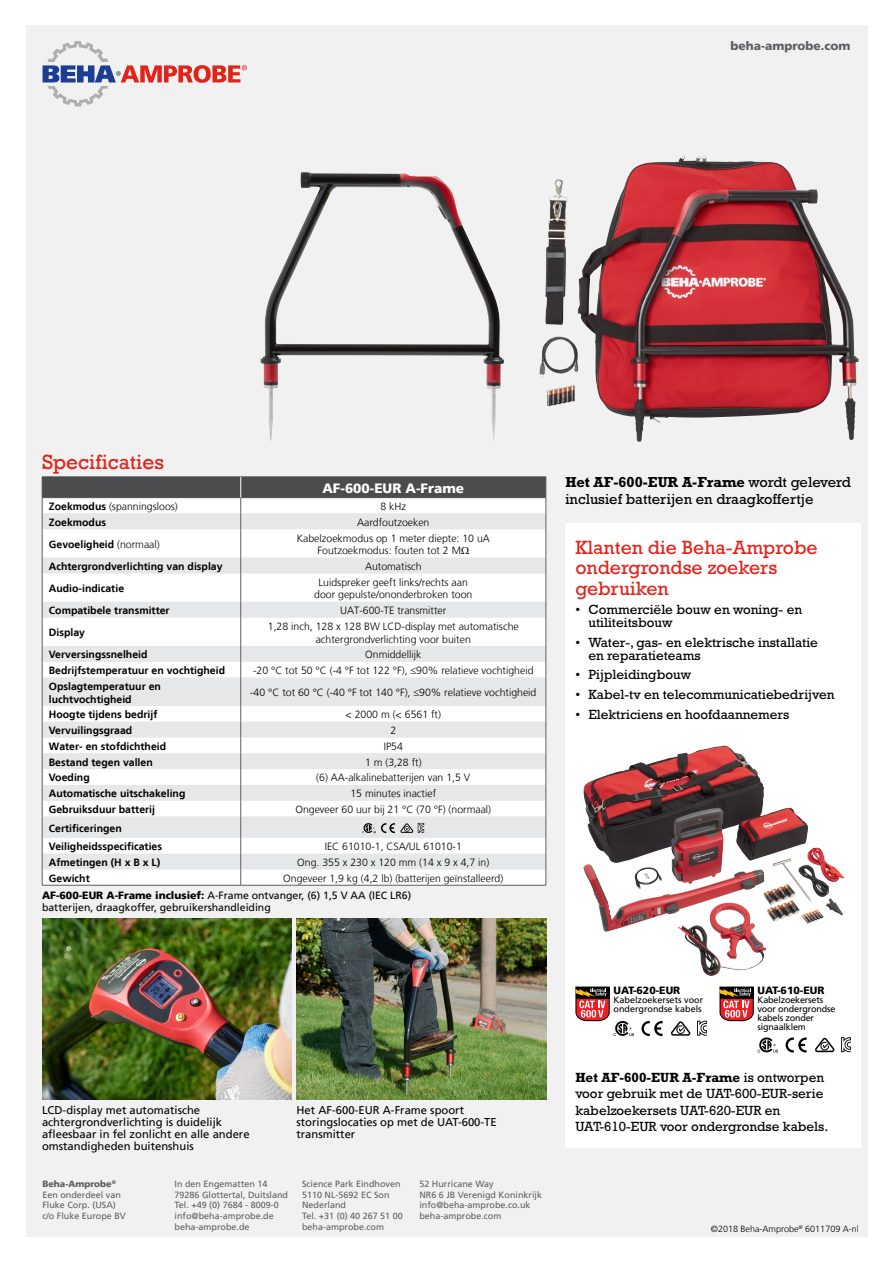
<style>
.page{position:relative;width:893px;height:1263px;background:#fff}
.page>*{position:absolute;margin:0;border:0;box-sizing:border-box;transform-origin:0 0}
.t1{font:21px "Rockwell";color:#e2231a}
.t2{font:19.5px/20.2px "Rockwell Std";color:#e2231a}
.t3{font:14.7px/17.7px "Rockwell Std";color:#000}
.t4{font:13.5px/16.2px "Rockwell Std";color:#000}
.t5{font:900 13.5px "Frutiger LT";color:#fff}
.t6{font:900 12px "Frutiger LT";color:#5e5f62}
.t7{font:11.25px/12px "Frutiger LT";color:#000}
.t8{font:300 10.5px/12.6px "Frutiger LT";color:#000}
.t9{font:700 10.5px/12.6px "Frutiger LT";color:#000}
.t10{font:10.5px "Frutiger LT";color:#000}
.t11{font:900 10.5px "Frutiger LT";color:#000}
.t12{font:9px/10.8px "Frutiger LT";color:#5e5f62}
.t13{font:9px/9px "Frutiger LT";letter-spacing:-.02em;color:#000}
.t14{font:9px/9px "Frutiger LT";color:#000}
.t15{font:300 9px "Frutiger LT";color:#000}
.s1{font-weight:700}
.s2{font-weight:300}
.s3{font-weight:900}
.s4{font-weight:400}
</style>
<div class="page">
<div style="left:26px;top:26px;width:842px;height:1211px;background:#f1f1f2"></div>
<svg style="left:43px;top:41px;width:204px;height:66px"></svg>
<div style="left:565px;top:523px;width:296px;height:625px;background:#fff"></div>
<img style="left:42px;top:918px;width:250px;height:181px">
<img style="left:297px;top:918px;width:249px;height:181px">
<img style="left:578px;top:155px;width:277px;height:287px">
<img style="left:260px;top:172px;width:244px;height:269px">
<img style="left:583px;top:746px;width:225px;height:138px">
<hr style="left:42px;top:885px;width:199px;height:1px;background:#5e5f62">
<hr style="left:241px;top:885px;width:305px;height:1px;background:#5e5f62">
<svg style="left:641px;top:1021px;width:22px;height:15px"></svg>
<svg style="left:671px;top:1021px;width:19px;height:15px"></svg>
<svg style="left:697px;top:1021px;width:10px;height:15px"></svg>
<svg style="left:575px;top:986px;width:59px;height:50px"></svg>
<svg style="left:786px;top:1037px;width:21px;height:15px"></svg>
<svg style="left:815px;top:1037px;width:19px;height:15px"></svg>
<svg style="left:758px;top:1037px;width:20px;height:15px"></svg>
<svg style="left:841px;top:1037px;width:10px;height:15px"></svg>
<svg style="left:719px;top:986px;width:35px;height:35px"></svg>
<svg style="left:42px;top:477px;width:505px;height:408px"></svg>
<p class="t6" style="left:730px;top:38px;width:122px">beha-amprobe.com</p>
<h1 class="t1" style="left:42px;top:450px;width:124px">Specificaties</h1>
<p class="t5" style="left:322px;top:480px;width:143px">AF-600-EUR A-Frame</p>
<p class="t8" style="left:49px;top:500px;width:130px"><span class="s1">Zoekmodus</span> (spanningsloos)</p>
<p class="t8" style="left:380px;top:500px;width:27px">8 kHz</p>
<p class="t9" style="left:49px;top:516px;width:59px">Zoekmodus</p>
<p class="t8" style="left:357px;top:516px;width:74px">Aardfoutzoeken</p>
<p class="t9" style="left:49px;top:538px;width:112px">Gevoeligheid <span class="s2">(normaal)</span></p>
<p class="t8" style="left:317px;top:532px;width:174px;text-indent:-21px">Kabelzoekmodus op 1 meter diepte: 10 uA<br>Foutzoekmodus: fouten tot 2 M</p>
<p class="t9" style="left:49px;top:560px;width:175px">Achtergrondverlichting van display</p>
<p class="t8" style="left:365px;top:560px;width:58px">Automatisch</p>
<p class="t9" style="left:49px;top:582px;width:77px">Audio-indicatie</p>
<p class="t8" style="left:314px;top:576px;width:160px;text-align:center">Luidspreker geeft links/rechts aan door gepulste/ononderbroken toon</p>
<p class="t9" style="left:49px;top:604px;width:122px">Compatibele transmitter</p>
<p class="t8" style="left:340px;top:604px;width:108px">UAT-600-TE transmitter</p>
<p class="t9" style="left:49px;top:626px;width:38px">Display</p>
<p class="t8" style="left:268px;top:620px;width:252px;text-align:center">1,28 inch, 128 x 128 BW LCD-display met automatische achtergrondverlichting voor buiten</p>
<p class="t9" style="left:49px;top:648px;width:100px">Verversingssnelheid</p>
<p class="t8" style="left:365px;top:649px;width:57px">Onmiddellijk</p>
<p class="t9" style="left:49px;top:664px;width:178px">Bedrijfstemperatuur en vochtigheid</p>
<p class="t8" style="left:253px;top:664px;width:282px">-20 °C tot 50 °C (-4 °F tot 122 °F), ≤90% relatieve vochtigheid</p>
<p class="t9" style="left:49px;top:680px;width:114px">Opslagtemperatuur en luchtvochtigheid</p>
<p class="t8" style="left:250px;top:686px;width:288px">-40 °C tot 60 °C (-40 °F tot 140 °F), ≤90% relatieve vochtigheid</p>
<p class="t9" style="left:49px;top:708px;width:110px">Hoogte tijdens bedrijf</p>
<p class="t8" style="left:346px;top:708px;width:97px">&lt; 2000 m (&lt; 6561 ft)</p>
<p class="t9" style="left:49px;top:724px;width:85px">Vervuilingsgraad</p>
<p class="t8" style="left:390px;top:724px;width:7px">2</p>
<p class="t9" style="left:49px;top:740px;width:119px">Water- en stofdichtheid</p>
<p class="t8" style="left:384px;top:740px;width:21px">IP54</p>
<p class="t9" style="left:49px;top:756px;width:105px">Bestand tegen vallen</p>
<p class="t8" style="left:365px;top:756px;width:58px">1 m (3,28 ft)</p>
<p class="t9" style="left:49px;top:771px;width:42px">Voeding</p>
<p class="t8" style="left:316px;top:772px;width:156px">(6) AA-alkalinebatterijen van 1,5 V</p>
<p class="t9" style="left:49px;top:787px;width:138px">Automatische uitschakeling</p>
<p class="t8" style="left:350px;top:787px;width:87px">15 minutes inactief</p>
<p class="t9" style="left:49px;top:803px;width:108px">Gebruiksduur batterij</p>
<p class="t8" style="left:295px;top:803px;width:197px">Ongeveer 60 uur bij 21 °C (70 °F) (normaal)</p>
<p class="t9" style="left:49px;top:819px;width:115px;line-height:18.6px">Certificeringen<br>Veiligheidsspecificaties</p>
<p class="t8" style="left:325px;top:840px;width:139px">IEC 61010-1, CSA/UL 61010-1</p>
<p class="t9" style="left:49px;top:856px;width:113px">Afmetingen (H x B x L)</p>
<p class="t8" style="left:297px;top:856px;width:194px">Ong. 355 x 230 x 120 mm (14 x 9 x 4,7 in)</p>
<p class="t9" style="left:49px;top:872px;width:42px">Gewicht</p>
<p class="t8" style="left:42px;top:870px;width:463px;line-height:16.8px;text-indent:241px">Ongeveer 1,9 kg (4,2 lb) (batterijen geïnstalleerd)<br><span class="s3">AF-600-EUR A-Frame inclusief:</span> <span class="s4">A-Frame ontvanger, (6) 1,5 V AA (IEC LR6)</span></p>
<p class="t10" style="left:42px;top:901px;width:230px">batterijen, draagkoffer, gebruikershandleiding</p>
<h3 class="t3" style="left:565px;top:473px;width:287px"><span class="s1">Het AF-600-EUR A-Frame</span> wordt geleverd inclusief batterijen en draagkoffertje</h3>
<h2 class="t2" style="left:575px;top:537px;width:244px">Klanten die Beha-Amprobe ondergrondse zoekers gebruiken</h2>
<p class="t4" style="left:588px;top:603px;width:215px;line-height:13px;text-indent:-13px">• Commerciële bouw en woning- en utiliteitsbouw</p>
<p class="t4" style="left:588px;top:635px;width:231px;line-height:13px;text-indent:-13px">• Water-, gas- en elektrische installatie en reparatieteams</p>
<p class="t4" style="left:575px;top:667px;width:117px">• Pijpleidingbouw</p>
<p class="t4" style="left:575px;top:686px;width:261px">• Kabel-tv en telecommunicatiebedrijven</p>
<p class="t4" style="left:575px;top:706px;width:216px">• Elektriciens en hoofdaannemers</p>
<p class="t7" style="left:42px;top:1104px;width:209px">LCD-display met automatische achtergrondverlichting is duidelijk afleesbaar in fel zonlicht en alle andere omstandigheden buitenshuis</p>
<p class="t7" style="left:297px;top:1104px;width:202px">Het AF-600-EUR A-Frame spoort storingslocaties op met de UAT-600-TE transmitter</p>
<p class="t12" style="left:42px;top:1178px;width:85px"><span class="s3">Beha-Amprobe</span><sup>®<br></sup>Een onderdeel van<br>Fluke Corp. (USA) c/o Fluke Europe BV</p>
<p class="t12" style="left:174px;top:1178px;width:115px">In den Engematten 14<br>79286 Glottertal, Duitsland<br>Tel. +49 (0) 7684 - 8009-0 info@beha-amprobe.de beha-amprobe.de</p>
<p class="t12" style="left:419px;top:1178px;width:124px">52 Hurricane Way<br>NR6 6 JB Verenigd Koninkrijk info@beha-amprobe.co.uk beha-amprobe.com</p>
<p class="t12" style="left:302px;top:1178px;width:102px">Science Park Eindhoven<br>5110 NL-5692 EC Son<br>Nederland<br>Tel. +31 (0) 40 267 51 00 beha-amprobe.com</p>
<p class="t11" style="left:613px;top:984px;width:68px">UAT-620-EUR</p>
<p class="t14" style="left:613px;top:996px;width:91px">Kabelzoekersets voor ondergrondse kabels</p>
<p class="t11" style="left:758px;top:984px;width:68px">UAT-610-EUR</p>
<p class="t13" style="left:758px;top:996px;width:79px">Kabelzoekersets voor ondergrondse kabels zonder signaalklem</p>
<p class="t4" style="left:575px;top:1069px;width:254px"><span class="s1">Het AF-600-EUR A-Frame</span> is ontworpen voor gebruik met de UAT-600-EUR-serie kabelzoekersets UAT-620-EUR en UAT-610-EUR voor ondergrondse kabels.</p>
<p class="t15" style="left:711px;top:1224px;width:149px">©2018 Beha-Amprobe<sup>®</sup> 6011709 A-nl</p>
</div>
